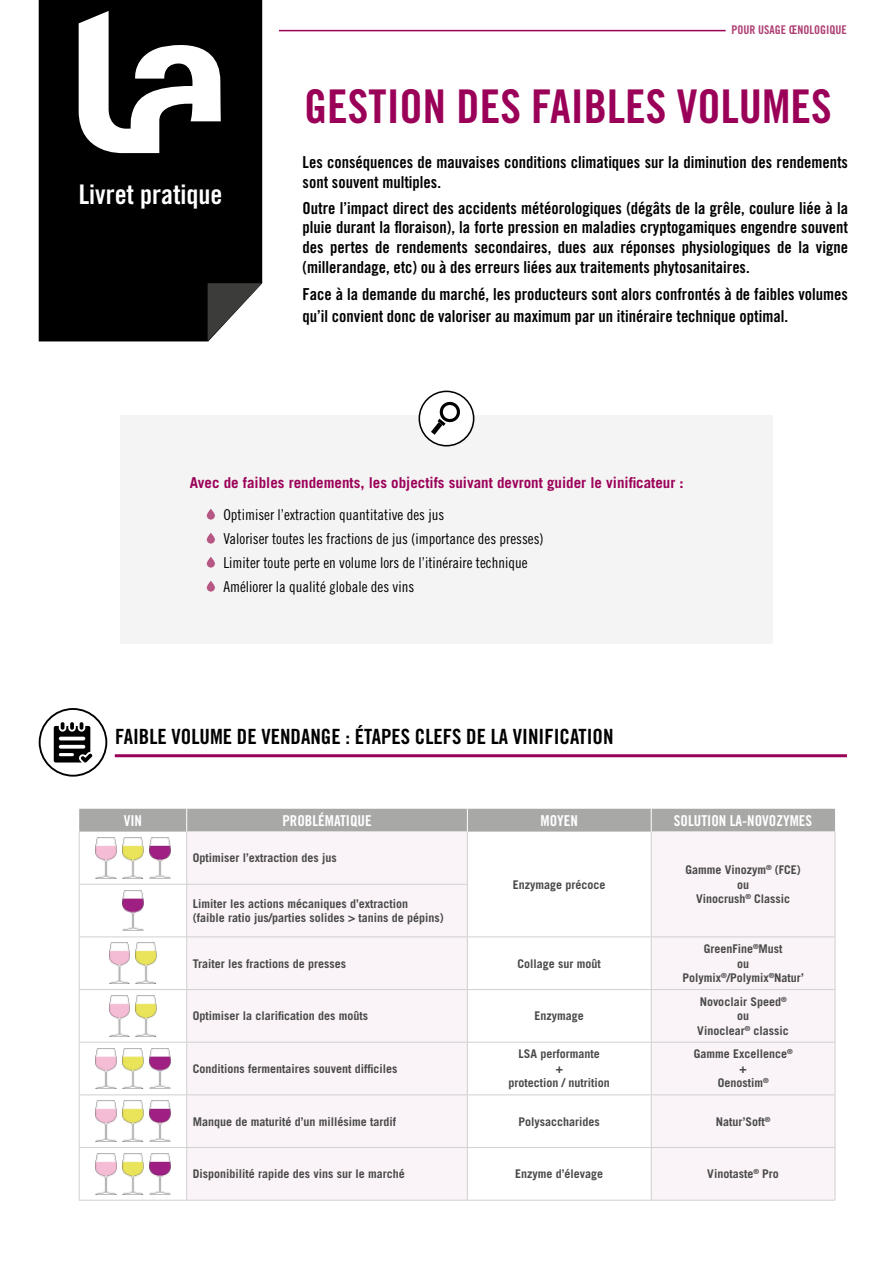
<style>
.page{position:relative;width:893px;height:1263px;background:#fff}
.page>*{position:absolute;margin:0;border:0;box-sizing:border-box;transform-origin:0 0}
.t1{font:46.5px "Trade Gothic LT Std Bd Cn 20";color:#9b0058}
.t2{font:27px "Trade Gothic LT Std Bd Cn 20";color:#fff}
.t3{font:21px "Trade Gothic LT Std Bd Cn 20";color:#000}
.t4{font:16.5px/19.8px "Trade Gothic LT Std Bd Cn 20";color:#000}
.t5{font:15px/24px "Trade Gothic LT Std Cn 18";color:#000}
.t6{font:700 15px "Trade Gothic LT Std";color:#9b0058}
.t7{font:15px "Trade Gothic LT Std Bd Cn 20";color:#fff}
.t8{font:700 12px/14.4px "Trade Gothic LT Std";color:#4a4a49;text-align:center}
.t9{font:12px "Trade Gothic LT Std Bd Cn 20";color:#ad3f73}
</style>
<div class="page">
<hr style="left:279px;top:30px;width:447px;height:1px;background:#9b0058">
<div style="left:39px;top:0;width:223px;height:341px;background:#000"></div>
<svg style="left:208px;top:283px;width:54px;height:58px"></svg>
<svg style="left:79px;top:11px;width:142px;height:144px"></svg>
<hr style="left:115px;top:754px;width:732px;height:3px;background:#9b0058">
<svg style="left:187px;top:831px;width:648px;height:369px;fill:#faf3f7"></svg>
<div style="left:79px;top:809px;width:756px;height:22px;background:#a8a8a7"></div>
<hr style="left:79px;top:831px;width:1px;height:53px;background:#d0d0d0">
<hr style="left:186px;top:831px;width:1px;height:53px;background:#d0d0d0">
<hr style="left:467px;top:831px;width:1px;height:53px;background:#d0d0d0">
<hr style="left:651px;top:831px;width:1px;height:53px;background:#d0d0d0">
<hr style="left:835px;top:831px;width:1px;height:53px;background:#d0d0d0">
<hr style="left:651px;top:884px;width:1px;height:52px;background:#d0d0d0">
<hr style="left:835px;top:884px;width:1px;height:52px;background:#d0d0d0">
<hr style="left:79px;top:884px;width:108px;height:1px;background:#d0d0d0">
<hr style="left:79px;top:885px;width:1px;height:51px;background:#d0d0d0">
<hr style="left:187px;top:884px;width:281px;height:1px;background:#d0d0d0">
<hr style="left:186px;top:885px;width:1px;height:51px;background:#d0d0d0">
<hr style="left:467px;top:885px;width:1px;height:51px;background:#d0d0d0">
<hr style="left:79px;top:936px;width:108px;height:1px;background:#d0d0d0">
<hr style="left:79px;top:937px;width:1px;height:52px;background:#d0d0d0">
<hr style="left:187px;top:936px;width:280px;height:1px;background:#d0d0d0">
<hr style="left:186px;top:937px;width:1px;height:52px;background:#d0d0d0">
<hr style="left:467px;top:936px;width:184px;height:1px;background:#d0d0d0">
<hr style="left:467px;top:937px;width:1px;height:52px;background:#d0d0d0">
<hr style="left:651px;top:936px;width:184px;height:1px;background:#d0d0d0">
<hr style="left:651px;top:937px;width:1px;height:52px;background:#d0d0d0">
<hr style="left:835px;top:937px;width:1px;height:52px;background:#d0d0d0">
<hr style="left:79px;top:989px;width:108px;height:1px;background:#d0d0d0">
<hr style="left:79px;top:990px;width:1px;height:52px;background:#d0d0d0">
<hr style="left:187px;top:989px;width:280px;height:1px;background:#d0d0d0">
<hr style="left:186px;top:990px;width:1px;height:52px;background:#d0d0d0">
<hr style="left:467px;top:989px;width:184px;height:1px;background:#d0d0d0">
<hr style="left:467px;top:990px;width:1px;height:52px;background:#d0d0d0">
<hr style="left:651px;top:989px;width:184px;height:1px;background:#d0d0d0">
<hr style="left:651px;top:990px;width:1px;height:52px;background:#d0d0d0">
<hr style="left:835px;top:990px;width:1px;height:52px;background:#d0d0d0">
<hr style="left:79px;top:1042px;width:108px;height:1px;background:#d0d0d0">
<hr style="left:79px;top:1042px;width:1px;height:52px;background:#d0d0d0">
<hr style="left:187px;top:1042px;width:280px;height:1px;background:#d0d0d0">
<hr style="left:186px;top:1042px;width:1px;height:52px;background:#d0d0d0">
<hr style="left:467px;top:1042px;width:184px;height:1px;background:#d0d0d0">
<hr style="left:467px;top:1042px;width:1px;height:52px;background:#d0d0d0">
<hr style="left:651px;top:1042px;width:184px;height:1px;background:#d0d0d0">
<hr style="left:651px;top:1042px;width:1px;height:52px;background:#d0d0d0">
<hr style="left:835px;top:1042px;width:1px;height:52px;background:#d0d0d0">
<hr style="left:79px;top:1094px;width:108px;height:1px;background:#d0d0d0">
<hr style="left:79px;top:1095px;width:1px;height:52px;background:#d0d0d0">
<hr style="left:187px;top:1094px;width:280px;height:1px;background:#d0d0d0">
<hr style="left:186px;top:1095px;width:1px;height:52px;background:#d0d0d0">
<hr style="left:467px;top:1094px;width:184px;height:1px;background:#d0d0d0">
<hr style="left:467px;top:1095px;width:1px;height:52px;background:#d0d0d0">
<hr style="left:651px;top:1094px;width:184px;height:1px;background:#d0d0d0">
<hr style="left:651px;top:1095px;width:1px;height:52px;background:#d0d0d0">
<hr style="left:835px;top:1095px;width:1px;height:52px;background:#d0d0d0">
<hr style="left:79px;top:1147px;width:108px;height:1px;background:#d0d0d0">
<hr style="left:79px;top:1148px;width:1px;height:52px;background:#d0d0d0">
<hr style="left:187px;top:1147px;width:280px;height:1px;background:#d0d0d0">
<hr style="left:186px;top:1148px;width:1px;height:52px;background:#d0d0d0">
<hr style="left:467px;top:1147px;width:184px;height:1px;background:#d0d0d0">
<hr style="left:467px;top:1148px;width:1px;height:52px;background:#d0d0d0">
<hr style="left:651px;top:1147px;width:184px;height:1px;background:#d0d0d0">
<hr style="left:651px;top:1148px;width:1px;height:52px;background:#d0d0d0">
<hr style="left:835px;top:1148px;width:1px;height:52px;background:#d0d0d0">
<hr style="left:79px;top:1200px;width:108px;height:1px;background:#d0d0d0">
<hr style="left:187px;top:1200px;width:280px;height:1px;background:#d0d0d0">
<hr style="left:467px;top:1200px;width:184px;height:1px;background:#d0d0d0">
<hr style="left:651px;top:1200px;width:184px;height:1px;background:#d0d0d0">
<img style="left:96px;top:837px;width:21px;height:41px">
<img style="left:122px;top:837px;width:22px;height:41px">
<img style="left:149px;top:837px;width:21px;height:41px">
<img style="left:123px;top:890px;width:20px;height:41px">
<img style="left:109px;top:943px;width:21px;height:40px">
<img style="left:136px;top:943px;width:21px;height:40px">
<img style="left:109px;top:995px;width:21px;height:41px">
<img style="left:136px;top:995px;width:21px;height:41px">
<img style="left:96px;top:1048px;width:21px;height:41px">
<img style="left:122px;top:1048px;width:22px;height:41px">
<img style="left:149px;top:1048px;width:21px;height:41px">
<img style="left:96px;top:1101px;width:21px;height:40px">
<img style="left:122px;top:1101px;width:22px;height:40px">
<img style="left:149px;top:1101px;width:21px;height:40px">
<img style="left:96px;top:1153px;width:21px;height:41px">
<img style="left:122px;top:1153px;width:22px;height:41px">
<img style="left:149px;top:1153px;width:21px;height:41px">
<svg style="left:39px;top:708px;width:68px;height:69px"></svg>
<div style="left:120px;top:415px;width:653px;height:229px;background:#f4f4f4"></div>
<svg style="left:207px;top:509px;width:8px;height:11px"></svg>
<svg style="left:207px;top:533px;width:8px;height:11px"></svg>
<svg style="left:207px;top:557px;width:8px;height:11px"></svg>
<svg style="left:207px;top:581px;width:8px;height:11px"></svg>
<svg style="left:419px;top:391px;width:55px;height:55px"></svg>
<p class="t9" style="left:731px;top:23px;width:117px">POUR USAGE ŒNOLOGIQUE</p>
<h2 class="t2" style="left:79px;top:178px;width:145px">Livret pratique</h2>
<h1 class="t1" style="left:304px;top:78px;width:529px">GESTION DES FAIBLES VOLUMES</h1>
<h3 class="t4" style="left:303px;top:152px;width:547px">Les conséquences de mauvaises conditions climatiques sur la diminution des rendements sont souvent multiples.</h3>
<p class="t4" style="left:303px;top:198px;width:547px;text-align:justify">Outre l’impact direct des accidents météorologiques (dégâts de la grêle, coulure liée à la pluie durant la floraison), la forte pression en maladies cryptogamiques engendre souvent des pertes de rendements secondaires, dues aux réponses physiologiques de la vigne (millerandage, etc) ou à des erreurs liées aux traitements phytosanitaires.</p>
<h3 class="t4" style="left:303px;top:283px;width:547px;line-height:21.6px">Face à la demande du marché, les producteurs sont alors confrontés à de faibles volumes qu’il convient donc de valoriser au maximum par un itinéraire technique optimal.</h3>
<p class="t6" style="left:190px;top:473px;width:495px">Avec de faibles rendements, les objectifs suivant devront guider le vinificateur :</p>
<p class="t5" style="left:223px;top:502px;width:322px">Optimiser l’extraction quantitative des jus<br>Valoriser toutes les fractions de jus (importance des presses)<br>Limiter toute perte en volume lors de l’itinéraire technique Améliorer la qualité globale des vins</p>
<h3 class="t3" style="left:115px;top:724px;width:500px">FAIBLE VOLUME DE VENDANGE : ÉTAPES CLEFS DE LA VINIFICATION</h3>
<p class="t7" style="left:124px;top:811px;width:20px">VIN</p>
<p class="t7" style="left:282px;top:811px;width:91px">PROBLÉMATIQUE</p>
<p class="t7" style="left:541px;top:811px;width:39px">MOYEN</p>
<p class="t7" style="left:674px;top:811px;width:140px">SOLUTION LA-NOVOZYMES</p>
<p class="t8" style="left:193px;top:850px;width:145px">Optimiser l’extraction des jus</p>
<p class="t8" style="left:513px;top:877px;width:94px">Enzymage précoce</p>
<p class="t8" style="left:685px;top:862px;width:117px">Gamme Vinozym<sup>®</sup> (FCE) ou<br>Vinocrush<sup>®</sup> Classic</p>
<p class="t8" style="left:193px;top:896px;width:253px;text-align:left">Limiter les actions mécaniques d’extraction<br>(faible ratio jus/parties solides &gt; tanins de pépins)</p>
<p class="t8" style="left:193px;top:956px;width:155px">Traiter les fractions de presses</p>
<p class="t8" style="left:518px;top:956px;width:85px">Collage sur moût</p>
<p class="t8" style="left:682px;top:941px;width:123px">GreenFine<sup>®</sup>Must<br>ou<br>Polymix<sup>®</sup>/Polymix<sup>®</sup>Natur’</p>
<p class="t8" style="left:193px;top:1008px;width:177px">Optimiser la clarification des moûts</p>
<p class="t8" style="left:535px;top:1008px;width:51px">Enzymage</p>
<p class="t8" style="left:697px;top:994px;width:93px">Novoclair Speed<sup>® </sup>ou<br>Vinoclear<sup>®</sup> classic</p>
<p class="t8" style="left:193px;top:1061px;width:206px">Conditions fermentaires souvent difficiles</p>
<p class="t8" style="left:509px;top:1047px;width:103px">LSA performante<br>+<br>protection / nutrition</p>
<p class="t8" style="left:694px;top:1047px;width:100px">Gamme Excellence<sup>® </sup>+<br>Oenostim<sup>®</sup></p>
<p class="t8" style="left:193px;top:1114px;width:205px">Manque de maturité d’un millésime tardif</p>
<p class="t8" style="left:519px;top:1114px;width:83px">Polysaccharides</p>
<p class="t8" style="left:716px;top:1114px;width:56px">Natur’Soft<sup>®</sup></p>
<p class="t8" style="left:193px;top:1166px;width:214px">Disponibilité rapide des vins sur le marché</p>
<p class="t8" style="left:515px;top:1166px;width:89px">Enzyme d’élevage</p>
<p class="t8" style="left:707px;top:1166px;width:73px">Vinotaste<sup>®</sup> Pro</p>
</div>
